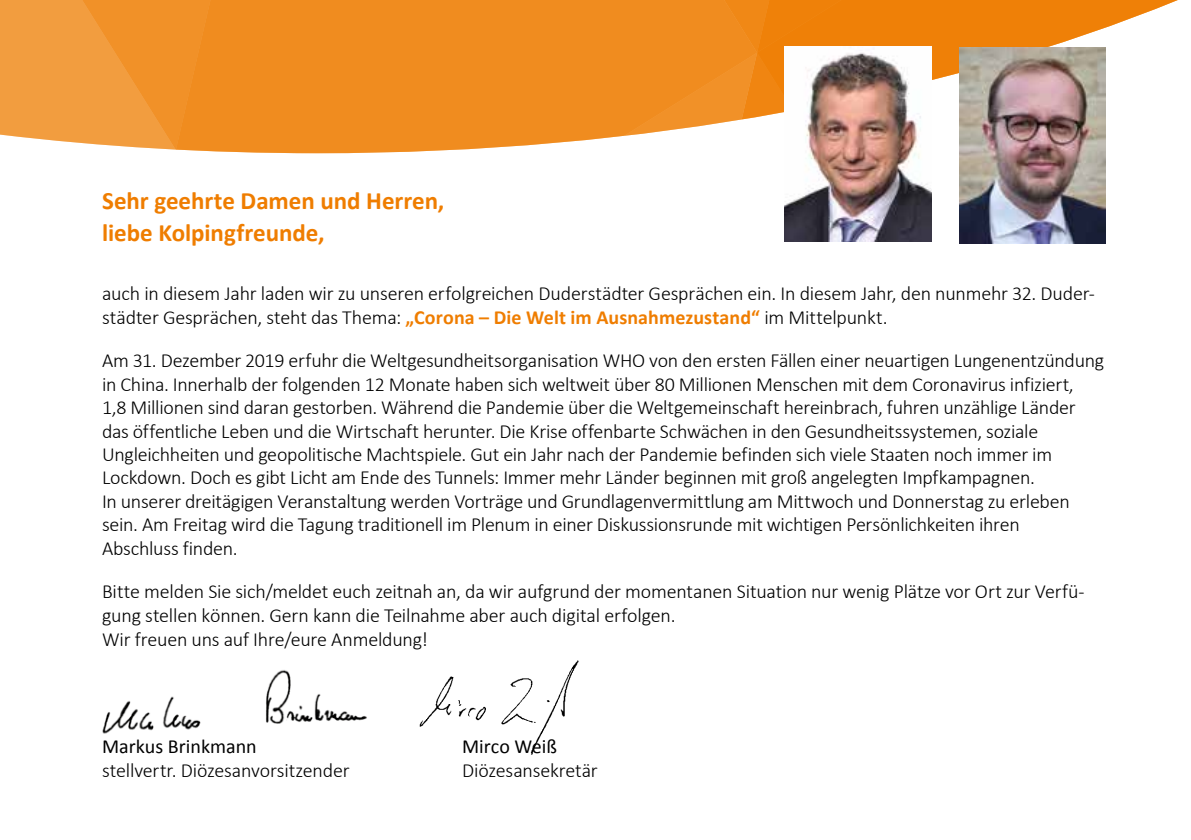
<style>
.page{position:relative;width:1191px;height:840px;background:#fff}
.page>*{position:absolute;margin:0;border:0;box-sizing:border-box;transform-origin:0 0}
.t1{font:700 25px/32px "Calibri";color:#ef7d00}
.t2{font:300 20px/23.4px "Calibri";letter-spacing:-.015em;color:#000}
.t3{font:20px "Calibri";color:#000}
.s1{font-weight:700;color:#ef7d00}
</style>
<div class="page">
<img style="left:102px;top:670px;width:265px;height:64px">
<img style="left:785px;top:225px;width:146px;height:17px">
<img style="left:959px;top:225px;width:147px;height:18px">
<img style="left:419px;top:660px;width:160px;height:95px">
<svg style="left:0;top:0;width:1174px;height:225px"></svg>
<p class="t1" style="left:102px;top:184px;width:344px">Sehr geehrte Damen und Herren, liebe Kolpingfreunde,</p>
<p class="t2" style="left:102px;top:281px;width:994px">auch in diesem Jahr laden wir zu unseren erfolgreichen Duderstädter Gesprächen ein. In diesem Jahr, den nunmehr 32. Duder&shy;städter Gesprächen, steht das Thema: <span class="s1">„Corona – Die Welt im Ausnahmezustand“</span> im Mittelpunkt.</p>
<p class="t2" style="left:102px;top:348px;width:1003px">Am 31. Dezember 2019 erfuhr die Weltgesundheitsorganisation WHO von den ersten Fällen einer neuartigen Lungenentzündung in China. Innerhalb der folgenden 12 Monate haben sich weltweit über 80 Millionen Menschen mit dem Coronavirus infiziert,<br>1,8 Millionen sind daran gestorben. Während die Pandemie über die Weltgemeinschaft hereinbrach, fuhren unzählige Länder das öffentliche Leben und die Wirtschaft herunter. Die Krise offenbarte Schwächen in den Gesundheitssystemen, soziale Ungleichheiten und geopolitische Machtspiele. Gut ein Jahr nach der Pandemie befinden sich viele Staaten noch immer im Lockdown. Doch es gibt Licht am Ende des Tunnels: Immer mehr Länder beginnen mit groß angelegten Impfkampagnen.<br>In unserer dreitägigen Veranstaltung werden Vorträge und Grundlagenvermittlung am Mittwoch und Donnerstag zu erleben sein. Am Freitag wird die Tagung traditionell im Plenum in einer Diskussionsrunde mit wichtigen Persönlichkeiten ihren<br>Abschluss finden.</p>
<p class="t2" style="left:102px;top:578px;width:984px">Bitte melden Sie sich/meldet euch zeitnah an, da wir aufgrund der momentanen Situation nur wenig Plätze vor Ort zur Verfü&shy;gung stellen können. Gern kann die Teilnahme aber auch digital erfolgen.<br>Wir freuen uns auf Ihre/eure Anmeldung!</p>
<p class="t3" style="left:102px;top:733px;width:156px">Markus Brinkmann</p>
<p class="t3" style="left:462px;top:733px;width:96px">Mirco Weiß</p>
<p class="t2" style="left:102px;top:757px;width:249px">stellvertr. Diözesanvorsitzender</p>
<p class="t2" style="left:462px;top:757px;width:137px">Diözesansekretär</p>
</div>
